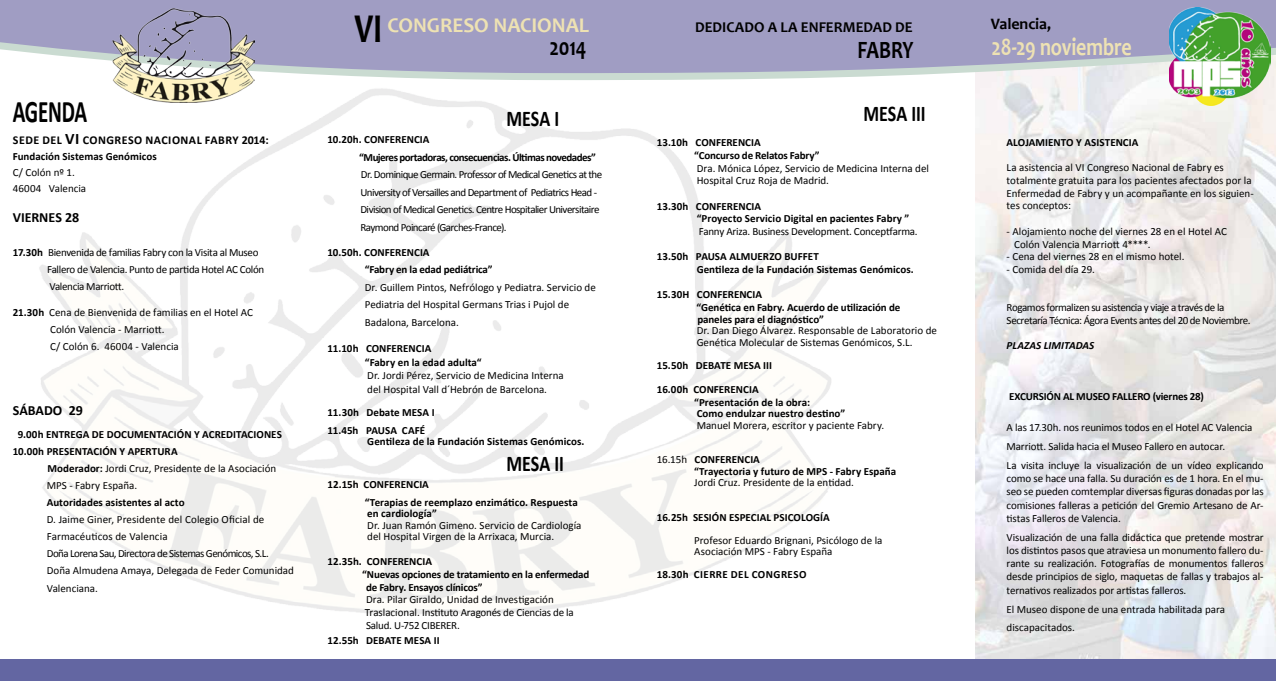
<style>
.page{position:relative;width:1276px;height:681px;background:#fff}
.page>*{position:absolute;margin:0;border:0;box-sizing:border-box;transform-origin:0 0}
.t1{font:700 31.5px "Calibri";letter-spacing:-.01em;color:#000;scale:.67 1}
.t2{font:700 25px "Candara";letter-spacing:-.01em;color:#eee2b3;scale:.8 1}
.t3{font:700 25px "Candara";letter-spacing:-.01em;color:#000;scale:.8 1}
.t4{font:700 22.5px "Calibri";letter-spacing:-.005em;color:#000;scale:.8 1}
.t5{font:700 21px "Candara";letter-spacing:-.005em;color:#eee2b3}
.t6{font:700 16px "Candara";letter-spacing:-.01em;color:#000}
.t7{font:700 15px "Candara";letter-spacing:-.005em;color:#000}
.t8{font:700 14px "Calibri";color:#000}
.t9{font:700 12px "Calibri";letter-spacing:.04em;color:#000}
.t10{font:11px/12.7px "Calibri";letter-spacing:-.005em;color:#000}
.t11{font:700 11px/12.7px "Calibri";color:#000}
.t12{font:11px/17.5px "Calibri";letter-spacing:-.05em;color:#000}
.t13{font:11px/17px "Calibri";letter-spacing:-.035em;color:#000}
.t14{font:700 11px "Calibri";letter-spacing:-.02em;color:#000}
.t15{font:11px/12.7px "Calibri";letter-spacing:-.045em;color:#000}
.t16{font:700 11px/17.5px "Calibri";letter-spacing:-.045em;color:#000}
.t17{font:700 11px "Calibri";letter-spacing:.04em;color:#000}
.t18{font:italic 700 11px "Calibri";letter-spacing:.005em;color:#000}
.s1{font-size:16px}
.s2{font-weight:700}
.s3{font-size:41.2px;color:#000}
.s4{font-weight:400}
</style>
<div class="page">
<img style="left:975px;top:84px;width:301px;height:575px">
<img style="left:39px;top:88px;width:794px;height:526px">
<svg style="left:0;top:0;width:1276px;height:84px;background:#afaecb"></svg>
<div style="left:0;top:659px;width:1276px;height:21px;background:#6366a2"></div>
<img style="left:1169px;top:8px;width:101px;height:98px">
<img style="left:113px;top:8px;width:141px;height:94px">
<h1 class="t1" style="left:13px;top:92px;width:113px">AGENDA</h1>
<p class="t9" style="left:13px;top:133px;width:257px">SEDE DEL <span class="s1">VI</span> CONGRESO NACIONAL FABRY 2014:</p>
<p class="t11" style="left:13px;top:150px;width:145px">Fundación Sistemas Genómicos</p>
<p class="t10" style="left:13px;top:164px;width:75px;line-height:16px">C/ Colón nº 1.<br>46004 Valencia</p>
<p class="t8" style="left:13px;top:209px;width:68px">VIERNES 28</p>
<p class="t13" style="left:47px;top:243px;width:219px;text-indent:-34px"><span class="s2">17.30h</span> Bienvenida de familias Fabry con la Visita al Museo<br>Fallero de Valencia. Punto de partida Hotel AC Colón<br>Valencia Marriott.</p>
<p class="t10" style="left:50px;top:303px;width:204px;line-height:17px;text-indent:-37px"><span class="s2">21.30h</span> Cena de Bienvenida de familias en el Hotel AC<br>Colón Valencia - Marriott.<br>C/ Colón 6. 46004 - Valencia</p>
<p class="t8" style="left:13px;top:402px;width:72px">SÁBADO 29</p>
<p class="t11" style="left:13px;top:425px;width:271px;line-height:17px;text-indent:5px">9.00h ENTREGA DE DOCUMENTACIÓN Y ACREDITACIONES<br>10.00h PRESENTACIÓN Y APERTURA</p>
<p class="t10" style="left:47px;top:459px;width:231px;line-height:17px"><span class="s2">Moderador:</span> Jordi Cruz, Presidente de la Asociación<br>MPS - Fabry España.</p>
<p class="t11" style="left:47px;top:495px;width:139px">Autoridades asistentes al acto</p>
<p class="t10" style="left:47px;top:510px;width:249px;line-height:17px">D. Jaime Giner, Presidente del Colegio Oficial de Farmacéuticos de Valencia<br>Doña Lorena Sau, Directora de Sistemas Genómicos, S.L.<br>Doña Almudena Amaya, Delegada de Feder Comunidad Valenciana.</p>
<h3 class="t5" style="left:354px;top:12px;width:236px"><span class="s3">VI</span> CONGRESO NACIONAL</h3>
<h3 class="t7" style="left:695px;top:18px;width:219px">DEDICADO A LA ENFERMEDAD DE</h3>
<h3 class="t6" style="left:991px;top:14px;width:62px">Valencia,</h3>
<h2 class="t3" style="left:549px;top:31px;width:48px">2014</h2>
<h2 class="t3" style="left:857px;top:34px;width:71px">FABRY</h2>
<h2 class="t2" style="left:991px;top:31px;width:177px">28-29 noviembre</h2>
<h3 class="t4" style="left:506px;top:104px;width:67px">MESA I</h3>
<p class="t16" style="left:359px;top:130px;width:238px;text-indent:-32px">10.20h. CONFERENCIA<br>“Mujeres portadoras, consecuencias. Últimas novedades”</p>
<p class="t12" style="left:360px;top:165px;width:243px">Dr. Dominique Germain. Professor of Medical Genetics at the University of Versailles and Department of Pediatrics Head - Division of Medical Genetics. Centre Hospitalier Universitaire Raymond Poincaré (Garches-France).</p>
<p class="t11" style="left:365px;top:242px;width:129px;line-height:17.5px;text-indent:-37px">10.50h. CONFERENCIA<br>“Fabry en la edad pediátrica”</p>
<p class="t10" style="left:365px;top:277px;width:233px;line-height:17.5px">Dr. Guillem Pintos, Nefrólogo y Pediatra. Servicio de<br>Pediatria del Hospital Germans Trias i Pujol de<br>Badalona, Barcelona.</p>
<p class="t11" style="left:365px;top:341px;width:118px;line-height:13.5px;text-indent:-37px">11.10h CONFERENCIA<br>“Fabry en la edad adulta“</p>
<p class="t10" style="left:367px;top:368px;width:198px;line-height:13.5px">Dr. Jordi Pérez, Servicio de Medicina Interna del Hospital Vall d´Hebrón de Barcelona.</p>
<p class="t11" style="left:327px;top:402px;width:109px;line-height:18.5px">11.30h Debate MESA I<br>11.45h PAUSA CAFÉ</p>
<p class="t11" style="left:367px;top:434px;width:219px">Gentileza de la Fundación Sistemas Genómicos.</p>
<h3 class="t4" style="left:506px;top:449px;width:73px">MESA II</h3>
<p class="t11" style="left:365px;top:475px;width:215px;line-height:17.5px;text-indent:-37px">12.15h CONFERENCIA<br>“Terapias de reemplazo enzimático. Respuesta</p>
<p class="t11" style="left:367px;top:506px;width:71px">en cardiología”</p>
<p class="t10" style="left:367px;top:518px;width:216px;line-height:11.4px">Dr. Juan Ramón Gimeno. Servicio de Cardiología del Hospital Virgen de la Arrixaca, Murcia.</p>
<p class="t11" style="left:327px;top:554px;width:106px">12.35h. CONFERENCIA</p>
<p class="t14" style="left:362px;top:567px;width:229px">“Nuevas opciones de tratamiento en la enfermedad</p>
<p class="t14" style="left:366px;top:580px;width:118px">de Fabry. Ensayos clínicos”</p>
<p class="t10" style="left:365px;top:592px;width:210px">Dra. Pilar Giraldo, Unidad de Investigación<br>Traslacional. Instituto Aragonés de Ciencias de la<br>Salud. U-752 CIBERER.</p>
<p class="t11" style="left:327px;top:633px;width:114px">12.55h DEBATE MESA II</p>
<h3 class="t4" style="left:863px;top:99px;width:79px">MESA III</h3>
<p class="t11" style="left:694px;top:136px;width:127px;text-indent:-37px">13.10h CONFERENCIA<br>“Concurso de Relatos Fabry”</p>
<p class="t10" style="left:696px;top:161px;width:234px">Dra. Mónica López, Servicio de Medicina Interna del<br>Hospital Cruz Roja de Madrid.</p>
<p class="t11" style="left:696px;top:199px;width:214px;text-indent:-40px">13.30h CONFERENCIA<br>“Proyecto Servicio Digital en pacientes Fabry ”</p>
<p class="t10" style="left:699px;top:224px;width:220px">Fanny Ariza. Business Development. Conceptfarma.</p>
<p class="t11" style="left:696px;top:250px;width:219px;text-indent:-40px">13.50h PAUSA ALMUERZO BUFFET<br>Gentileza de la Fundación Sistemas Genómicos.</p>
<p class="t11" style="left:696px;top:288px;width:205px;text-indent:-40px">15.30H CONFERENCIA<br>“Genética en Fabry. Acuerdo de utilización de</p>
<p class="t11" style="left:697px;top:312px;width:128px">paneles para el diagnóstico”</p>
<p class="t10" style="left:696px;top:324px;width:242px;line-height:11.5px">Dr. Dan Diego Álvarez. Responsable de Laboratorio de<br>Genética Molecular de Sistemas Genómicos, S.L.</p>
<p class="t11" style="left:657px;top:352px;width:117px;line-height:24.2px">15.50h DEBATE MESA III<br>16.00h CONFERENCIA</p>
<p class="t11" style="left:694px;top:395px;width:153px;line-height:11.5px">“Presentación de la obra:<br>Como endulzar nuestro destino”</p>
<p class="t10" style="left:696px;top:418px;width:189px">Manuel Morera, escritor y paciente Fabry.</p>
<p class="t11" style="left:694px;top:453px;width:204px;line-height:11.5px;text-indent:-37px"><span class="s4">16.15h</span> CONFERENCIA<br>“Trayectoria y futuro de MPS - Fabry España</p>
<p class="t10" style="left:694px;top:475px;width:161px">Jordi Cruz. Presidente de la entidad.</p>
<p class="t11" style="left:657px;top:510px;width:174px">16.25h SESIÓN ESPECIAL PSICOLOGÍA</p>
<p class="t10" style="left:694px;top:533px;width:190px;line-height:11.5px">Profesor Eduardo Brignani, Psicólogo de la<br>Asociación MPS - Fabry España</p>
<p class="t17" style="left:657px;top:567px;width:151px">18.30h CIeRRE DEL CONGRESO</p>
<p class="t11" style="left:1006px;top:135px;width:133px">ALOJAMIENTO Y ASISTENCIA</p>
<p class="t10" style="left:1006px;top:161px;width:249px">La asistencia al VI Congreso Nacional de Fabry es totalmente gratuita para los pacientes afectados por la Enfermedad de Fabry y un acompañante en los siguien&shy;tes conceptos:</p>
<p class="t10" style="left:1014px;top:224px;width:214px;text-indent:-7px">- Alojamiento noche del viernes 28 en el Hotel AC<br>Colón Valencia Marriott 4****.</p>
<p class="t10" style="left:1006px;top:249px;width:179px">- Cena del viernes 28 en el mismo hotel.</p>
<p class="t10" style="left:1006px;top:262px;width:90px">- Comida del día 29.</p>
<p class="t15" style="left:1006px;top:300px;width:245px">Rogamos formalizen su asistencia y viaje a través de la<br>Secretaría Técnica: Ágora Events antes del 20 de Noviembre.</p>
<p class="t18" style="left:1006px;top:338px;width:89px">PLAZAS LIMITADAS</p>
<p class="t14" style="left:1009px;top:389px;width:196px">EXCURSIÓN AL MUSEO FALLERO (viernes 28)</p>
<p class="t10" style="left:1006px;top:417px;width:258px;line-height:18.9px">A las 17.30h. nos reunimos todos en el Hotel AC Valencia<br>Marriott. Salida hacia el Museo Fallero en autocar.<br>La visita incluye la visualización de un vídeo explicando</p>
<p class="t10" style="left:1006px;top:471px;width:258px;line-height:13.2px;text-align:justify">como se hace una falla. Su duración es de 1 hora. En el mu&shy;seo se pueden comtemplar diversas figuras donadas por las comisiones falleras a petición del Gremio Artesano de Ar&shy;tistas Falleros de Valencia.</p>
<p class="t10" style="left:1006px;top:529px;width:258px;line-height:13.2px;text-align:justify">Visualización de una falla didáctica que pretende mostrar los distintos pasos que atraviesa un monumento fallero du&shy;rante su realización. Fotografías de monumentos falleros desde principios de siglo, maquetas de fallas y trabajos al&shy;ternativos realizados por artistas falleros.</p>
<p class="t10" style="left:1006px;top:598px;width:220px;line-height:18.9px">El Museo dispone de una entrada habilitada para discapacitados.</p>
</div>
